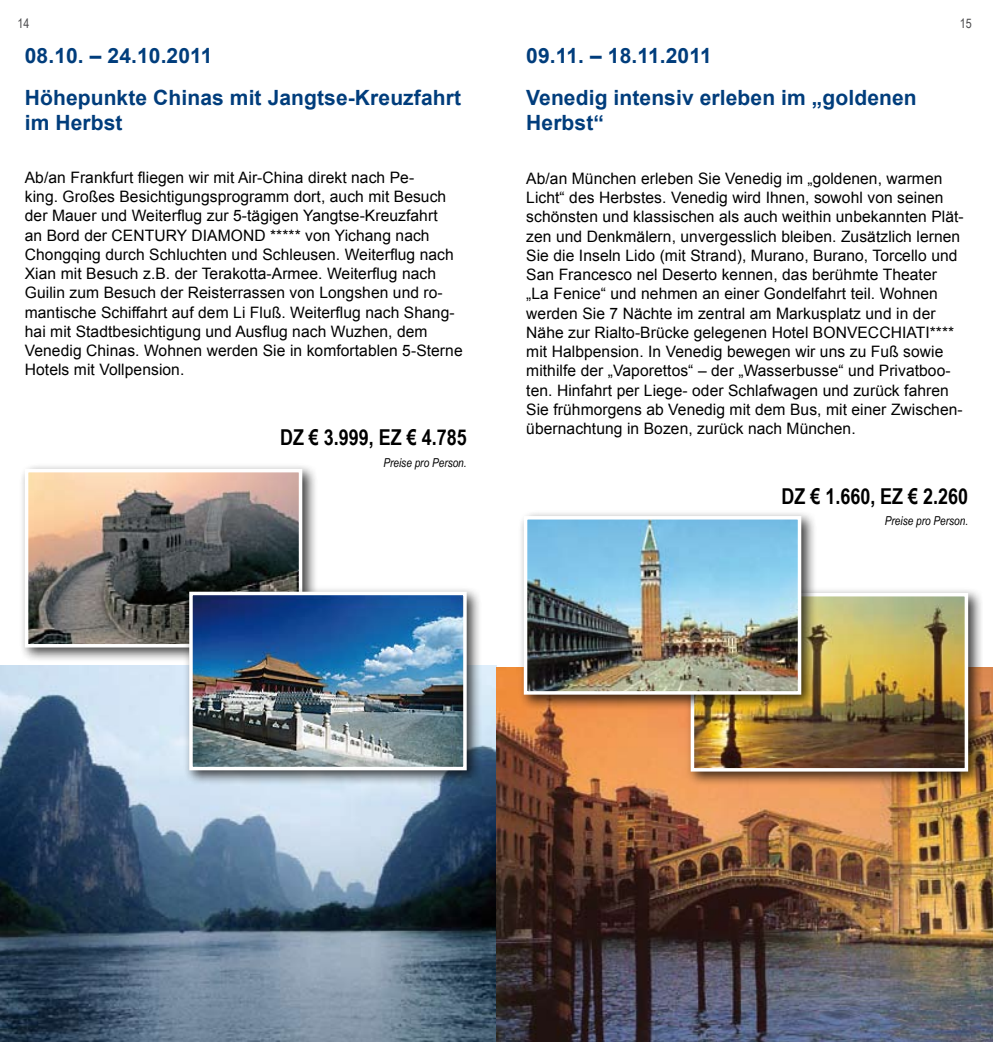
<style>
.page{position:relative;width:993px;height:1042px;background:#fff}
.page>*{position:absolute;margin:0;border:0;box-sizing:border-box;transform-origin:0 0}
.t1{font:700 21.88px "Arial Narrow";color:#000}
.t2{font:700 21px/42px "Arial";letter-spacing:.005em;color:#003d7c}
.t3{font:15.75px/19.2px "Arial";letter-spacing:.005em;color:#000}
.t4{font:13.12px "Arial Narrow";color:#4b4b4d}
.t5{font:italic 12.25px "Arial Narrow";color:#000}
</style>
<div class="page">
<img style="left:0;top:666px;width:992px;height:376px">
<div style="left:19px;top:463px;width:298px;height:199px;background:#000;opacity:.75"></div>
<img style="left:30px;top:474px;width:267px;height:168px">
<div style="left:25px;top:469px;width:277px;height:178px;border:4px solid #fff"></div>
<div style="left:183px;top:585px;width:299px;height:200px;background:#000;opacity:.75"></div>
<img style="left:194px;top:597px;width:267px;height:168px">
<div style="left:189px;top:592px;width:277px;height:178px;border:4px solid #fff"></div>
<div style="left:684px;top:587px;width:299px;height:199px;background:#000;opacity:.75"></div>
<img style="left:695px;top:598px;width:267px;height:168px">
<div style="left:690px;top:593px;width:277px;height:178px;border:4px solid #fff"></div>
<div style="left:517px;top:510px;width:299px;height:199px;background:#000;opacity:.75"></div>
<img style="left:528px;top:521px;width:268px;height:168px">
<div style="left:523px;top:516px;width:278px;height:178px;border:4px solid #fff"></div>
<p class="t4" style="left:17px;top:14px;width:13px">14</p>
<p class="t4" style="left:959px;top:14px;width:13px">15</p>
<h2 class="t2" style="left:25px;top:35px;width:437px">08.10. – 24.10.2011<br>Höhepunkte Chinas mit Jangtse-Kreuzfahrt</h2>
<h2 class="t2" style="left:25px;top:102px;width:99px">im Herbst</h2>
<h2 class="t2" style="left:526px;top:35px;width:392px">09.11. – 18.11.2011<br>Venedig intensiv erleben im „goldenen</h2>
<h2 class="t2" style="left:526px;top:102px;width:79px">Herbst“</h2>
<p class="t3" style="left:25px;top:168px;width:439px">Ab/an Frankfurt fliegen wir mit Air-China direkt nach Pe-<br>king. Großes Besichtigungsprogramm dort, auch mit Besuch der Mauer und Weiterflug zur 5-tägigen Yangtse-Kreuzfahrt<br>an Bord der CENTURY DIAMOND ***** von Yichang nach Chongqing durch Schluchten und Schleusen. Weiterflug nach Xian mit Besuch z.B. der Terakotta-Armee. Weiterflug nach Guilin zum Besuch der Reisterrassen von Longshen und ro&shy;mantische Schiffahrt auf dem Li Fluß. Weiterflug nach Shang&shy;hai mit Stadtbesichtigung und Ausflug nach Wuzhen, dem Venedig Chinas. Wohnen werden Sie in komfortablen 5-Sterne Hotels mit Vollpension.</p>
<h1 class="t1" style="left:280px;top:421px;width:188px">DZ € 3.999, EZ € 4.785</h1>
<p class="t5" style="left:383px;top:454px;width:85px">Preise pro Person.</p>
<p class="t3" style="left:526px;top:169px;width:439px">Ab/an München erleben Sie Venedig im „goldenen, warmen Licht“ des Herbstes. Venedig wird Ihnen, sowohl von seinen schönsten und klassischen als auch weithin unbekannten Plät&shy;zen und Denkmälern, unvergesslich bleiben. Zusätzlich lernen Sie die Inseln Lido (mit Strand), Murano, Burano, Torcello und San Francesco nel Deserto kennen, das berühmte Theater<br>„La Fenice“ und nehmen an einer Gondelfahrt teil. Wohnen werden Sie 7 Nächte im zentral am Markusplatz und in der Nähe zur Rialto-Brücke gelegenen Hotel BONVECCHIATI**** mit Halbpension. In Venedig bewegen wir uns zu Fuß sowie mithilfe der „Vaporettos“ – der „Wasserbusse“ und Privatboo&shy;ten. Hinfahrt per Liege- oder Schlafwagen und zurück fahren Sie frühmorgens ab Venedig mit dem Bus, mit einer Zwischen&shy;übernachtung in Bozen, zurück nach München.</p>
<h1 class="t1" style="left:781px;top:480px;width:188px">DZ € 1.660, EZ € 2.260</h1>
<p class="t5" style="left:884px;top:512px;width:85px">Preise pro Person.</p>
</div>
